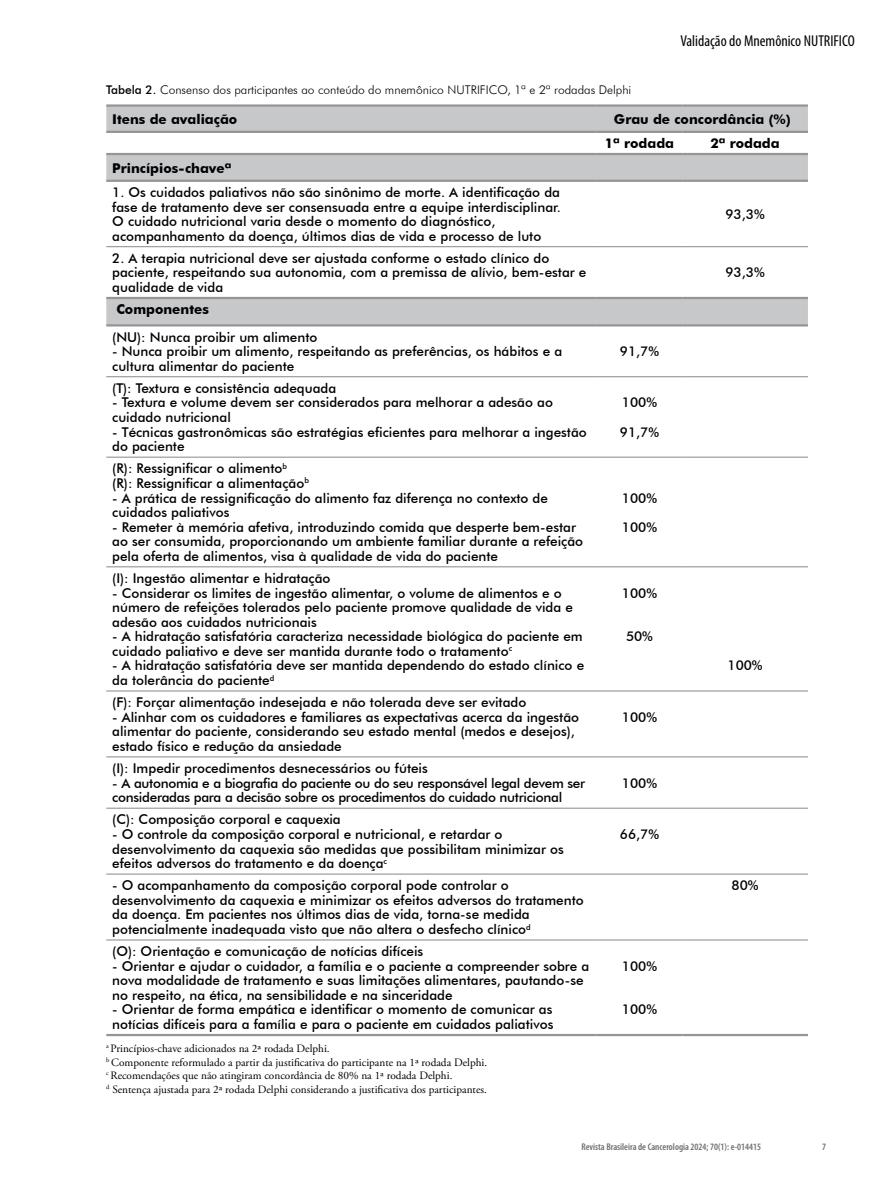
<style>
.page{position:relative;width:893px;height:1191px;background:#fff}
.page>*{position:absolute;margin:0;border:0;box-sizing:border-box;transform-origin:0 0}
.t1{font:condensed 15.75px "Myriad Pro";color:#000}
.t2{font:500 13.5px/14.5px "Futura BT";color:#000}
.t3{font:500 13.5px/14.5px "Futura BT";letter-spacing:-.02em;color:#000}
.t4{font:700 13.5px/24.2px "Futura BT";color:#000}
.t5{font:300 12px "Futura BT";color:#000}
.t6{font:11.25px/13.5px "Adobe Garamond Pro";color:#000}
.t7{font:600 condensed 9.75px "Myriad Pro";color:#6d6e71}
.s1{font-weight:500}
</style>
<div class="page">
<svg style="left:106px;top:107px;width:702px;height:217px"></svg>
<hr style="left:106px;top:104px;width:491px;height:3px;background:#939598">
<hr style="left:597px;top:104px;width:85px;height:3px;background:#939598">
<hr style="left:682px;top:104px;width:126px;height:3px;background:#939598">
<hr style="left:106px;top:131px;width:491px;height:2px;background:#939598">
<hr style="left:597px;top:131px;width:85px;height:2px;background:#939598">
<hr style="left:682px;top:131px;width:126px;height:2px;background:#939598">
<hr style="left:106px;top:153px;width:491px;height:2px;background:#939598">
<hr style="left:597px;top:153px;width:85px;height:2px;background:#939598">
<hr style="left:682px;top:153px;width:126px;height:2px;background:#939598">
<hr style="left:106px;top:180px;width:491px;height:2px;background:#939598">
<hr style="left:597px;top:180px;width:85px;height:2px;background:#939598">
<hr style="left:682px;top:180px;width:126px;height:2px;background:#939598">
<hr style="left:106px;top:297px;width:491px;height:2px;background:#939598">
<hr style="left:597px;top:297px;width:85px;height:2px;background:#939598">
<hr style="left:682px;top:297px;width:126px;height:2px;background:#939598">
<hr style="left:106px;top:324px;width:491px;height:2px;background:#939598">
<hr style="left:597px;top:324px;width:85px;height:2px;background:#939598">
<hr style="left:682px;top:324px;width:126px;height:2px;background:#939598">
<hr style="left:106px;top:1034px;width:491px;height:2px;background:#939598">
<hr style="left:597px;top:1034px;width:85px;height:2px;background:#939598">
<hr style="left:682px;top:1034px;width:126px;height:2px;background:#939598">
<hr style="left:106px;top:246px;width:491px;height:1px;background:#939598">
<hr style="left:597px;top:246px;width:85px;height:1px;background:#939598">
<hr style="left:682px;top:246px;width:126px;height:1px;background:#939598">
<hr style="left:106px;top:376px;width:491px;height:1px;background:#939598">
<hr style="left:597px;top:376px;width:85px;height:1px;background:#939598">
<hr style="left:682px;top:376px;width:126px;height:1px;background:#939598">
<hr style="left:106px;top:456px;width:491px;height:2px;background:#939598">
<hr style="left:597px;top:456px;width:85px;height:2px;background:#939598">
<hr style="left:682px;top:456px;width:126px;height:2px;background:#939598">
<hr style="left:106px;top:566px;width:491px;height:1px;background:#939598">
<hr style="left:597px;top:566px;width:85px;height:1px;background:#939598">
<hr style="left:682px;top:566px;width:126px;height:1px;background:#939598">
<hr style="left:106px;top:690px;width:491px;height:1px;background:#939598">
<hr style="left:597px;top:690px;width:85px;height:1px;background:#939598">
<hr style="left:682px;top:690px;width:126px;height:1px;background:#939598">
<hr style="left:106px;top:756px;width:491px;height:1px;background:#939598">
<hr style="left:597px;top:756px;width:85px;height:1px;background:#939598">
<hr style="left:682px;top:756px;width:126px;height:1px;background:#939598">
<hr style="left:106px;top:807px;width:491px;height:1px;background:#939598">
<hr style="left:597px;top:807px;width:85px;height:1px;background:#939598">
<hr style="left:682px;top:807px;width:126px;height:1px;background:#939598">
<hr style="left:106px;top:873px;width:491px;height:1px;background:#939598">
<hr style="left:597px;top:873px;width:85px;height:1px;background:#939598">
<hr style="left:682px;top:873px;width:126px;height:1px;background:#939598">
<hr style="left:106px;top:939px;width:491px;height:1px;background:#939598">
<hr style="left:597px;top:939px;width:85px;height:1px;background:#939598">
<hr style="left:682px;top:939px;width:126px;height:1px;background:#939598">
<p class="t1" style="left:680px;top:31px;width:176px">Validação do Mnemônico NUTRIFICO</p>
<p class="t5" style="left:106px;top:83px;width:527px"><span class="s1">Tabela 2.</span> Consenso dos participantes ao conteúdo do mnemônico NUTRIFICO, 1ª e 2ª rodadas Delphi</p>
<p class="t4" style="left:112px;top:107px;width:127px">Itens de avaliação</p>
<p class="t4" style="left:605px;top:107px;width:187px;text-indent:9px">Grau de concordância (%)<br>1ª rodada</p>
<p class="t4" style="left:710px;top:131px;width:71px">2ª rodada</p>
<p class="t4" style="left:112px;top:155px;width:121px">Princípios-chaveª</p>
<p class="t2" style="left:112px;top:185px;width:450px">1. Os cuidados paliativos não são sinônimo de morte. A identificação da fase de tratamento deve ser consensuada entre a equipe interdisciplinar.<br>O cuidado nutricional varia desde o momento do diagnóstico, acompanhamento da doença, últimos dias de vida e processo de luto</p>
<p class="t2" style="left:112px;top:251px;width:476px">2. A terapia nutricional deve ser ajustada conforme o estado clínico do paciente, respeitando sua autonomia, com a premissa de alívio, bem-estar e qualidade de vida</p>
<p class="t4" style="left:116px;top:297px;width:94px">Componentes</p>
<p class="t2" style="left:112px;top:329px;width:207px">(NU): Nunca proibir um alimento</p>
<p class="t2" style="left:112px;top:344px;width:451px">- Nunca proibir um alimento, respeitando as preferências, os hábitos e a cultura alimentar do paciente</p>
<p class="t2" style="left:620px;top:344px;width:41px">91,7%</p>
<p class="t2" style="left:112px;top:381px;width:225px">(T): Textura e consistência adequada</p>
<p class="t2" style="left:112px;top:395px;width:442px">- Textura e volume devem ser considerados para melhorar a adesão ao cuidado nutricional</p>
<p class="t2" style="left:112px;top:424px;width:476px">- Técnicas gastronômicas são estratégias eficientes para melhorar a ingestão do paciente</p>
<p class="t2" style="left:620px;top:388px;width:41px;line-height:29.1px">100%<br>91,7%</p>
<p class="t2" style="left:112px;top:461px;width:198px">(R): Ressignificar o alimento<sup>b </sup>(R): Ressignificar a alimentação<sup>b</sup></p>
<p class="t2" style="left:112px;top:490px;width:437px">- A prática de ressignificação do alimento faz diferença no contexto de cuidados paliativos</p>
<p class="t2" style="left:112px;top:519px;width:472px">- Remeter à memória afetiva, introduzindo comida que desperte bem-estar ao ser consumida, proporcionando um ambiente familiar durante a refeição pela oferta de alimentos, visa à qualidade de vida do paciente</p>
<p class="t2" style="left:112px;top:571px;width:220px">(I): Ingestão alimentar e hidratação</p>
<p class="t2" style="left:112px;top:585px;width:462px">- Considerar os limites de ingestão alimentar, o volume de alimentos e o número de refeições tolerados pelo paciente promove qualidade de vida e adesão aos cuidados nutricionais</p>
<p class="t2" style="left:112px;top:629px;width:472px">- A hidratação satisfatória caracteriza necessidade biológica do paciente em cuidado paliativo e deve ser mantida durante todo o tratamento<sup>c</sup></p>
<p class="t2" style="left:112px;top:658px;width:473px">- A hidratação satisfatória deve ser mantida dependendo do estado clínico e da tolerância do paciente<sup>d</sup></p>
<p class="t2" style="left:622px;top:483px;width:37px;line-height:29.1px">100%<br>100%</p>
<p class="t2" style="left:622px;top:585px;width:37px">100%</p>
<p class="t2" style="left:626px;top:629px;width:28px">50%</p>
<p class="t2" style="left:725px;top:207px;width:41px">93,3%</p>
<p class="t2" style="left:725px;top:265px;width:41px">93,3%</p>
<p class="t2" style="left:727px;top:658px;width:37px">100%</p>
<p class="t2" style="left:112px;top:695px;width:416px">(F): Forçar alimentação indesejada e não tolerada deve ser evitado</p>
<p class="t2" style="left:112px;top:709px;width:468px">- Alinhar com os cuidadores e familiares as expectativas acerca da ingestão alimentar do paciente, considerando seu estado mental (medos e desejos), estado físico e redução da ansiedade</p>
<p class="t2" style="left:622px;top:709px;width:37px">100%</p>
<p class="t2" style="left:112px;top:761px;width:317px">(I): Impedir procedimentos desnecessários ou fúteis</p>
<p class="t3" style="left:112px;top:775px;width:474px">- A autonomia e a biografia do paciente ou do seu responsável legal devem ser consideradas para a decisão sobre os procedimentos do cuidado nutricional</p>
<p class="t2" style="left:622px;top:775px;width:37px">100%</p>
<p class="t2" style="left:112px;top:812px;width:230px">(C): Composição corporal e caquexia</p>
<p class="t2" style="left:112px;top:826px;width:453px">- O controle da composição corporal e nutricional, e retardar o desenvolvimento da caquexia são medidas que possibilitam minimizar os efeitos adversos do tratamento e da doença<sup>c</sup></p>
<p class="t2" style="left:620px;top:827px;width:41px">66,7%</p>
<p class="t2" style="left:112px;top:878px;width:473px">- O acompanhamento da composição corporal pode controlar o desenvolvimento da caquexia e minimizar os efeitos adversos do tratamento da doença. Em pacientes nos últimos dias de vida, torna-se medida potencialmente inadequada visto que não altera o desfecho clínico<sup>d</sup></p>
<p class="t2" style="left:732px;top:878px;width:28px">80%</p>
<p class="t2" style="left:112px;top:944px;width:313px">(O): Orientação e comunicação de notícias difíceis</p>
<p class="t2" style="left:112px;top:958px;width:479px">- Orientar e ajudar o cuidador, a família e o paciente a compreender sobre a nova modalidade de tratamento e suas limitações alimentares, pautando-se no respeito, na ética, na sensibilidade e na sinceridade</p>
<p class="t2" style="left:112px;top:1002px;width:443px">- Orientar de forma empática e identificar o momento de comunicar as notícias difíceis para a família e para o paciente em cuidados paliativos</p>
<p class="t2" style="left:622px;top:958px;width:37px">100%</p>
<p class="t2" style="left:622px;top:1002px;width:37px">100%</p>
<p class="t6" style="left:106px;top:1042px;width:382px"><sup>a</sup> Princípios-chave adicionados na 2ª rodada Delphi.<br><sup>b</sup> Componente reformulado a partir da justificativa do participante na 1ª rodada Delphi. <sup>c</sup> Recomendações que não atingiram concordância de 80% na 1ª rodada Delphi.<br><sup>d</sup> Sentença ajustada para 2ª rodada Delphi considerando a justificativa dos participantes.</p>
<p class="t7" style="left:581px;top:1141px;width:181px">Revista Brasileira de Cancerologia 2024; 70(1): e-014415</p>
<p class="t7" style="left:822px;top:1141px;width:5px">7</p>
</div>
